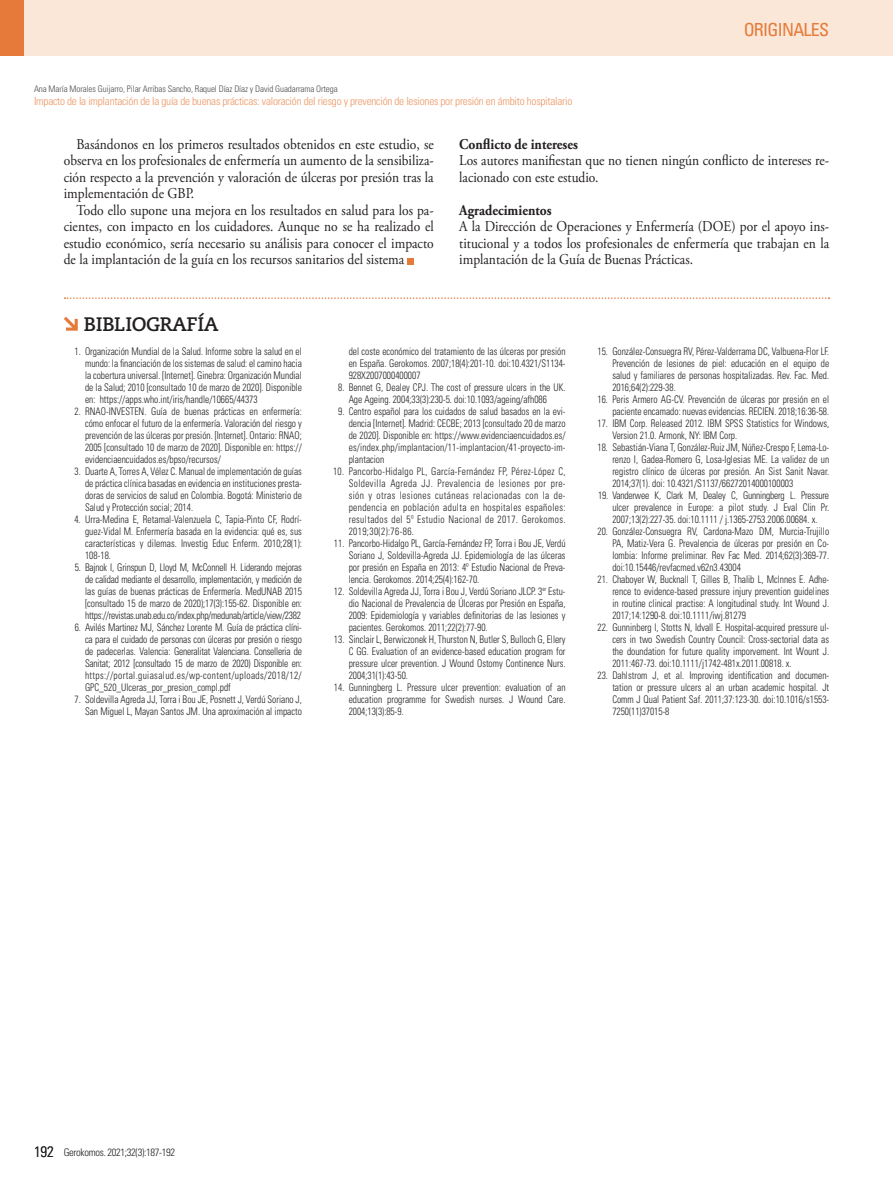
<style>
.page{position:relative;width:893px;height:1191px;background:#fff}
.page>*{position:absolute;margin:0;border:0;box-sizing:border-box;transform-origin:0 0}
.GAL_-_Cat_A{font:700 19.5px "Caecilia LT Std";letter-spacing:-.02em;color:#231f20}
.t1{font:condensed 18px "Univers LT Std";letter-spacing:-.04em;color:#e57a3a}
.GAL_-_Galerada{font:15px/16.5px "Adobe Garamond Pro";color:#231f20;text-align:justify;scale:.9 1}
.GAL_-_Galerada_Prime{font:15px/16.5px "Adobe Garamond Pro";color:#231f20;scale:.9 1}
.GAL_-_Galerada_Prime-2{font:700 15px "Adobe Garamond Pro";color:#231f20;scale:.9 1}
.CAB_-_Titulo{font:300 condensed 11.25px "Univers LT Std";letter-spacing:-.02em;color:#ec9764}
.t2{font:300 condensed 10.5px/12px "Univers LT Std";color:#231f20;text-align:justify;scale:.9 1}
.t3{font:300 condensed 10.5px "Univers LT Std";letter-spacing:-.03em;color:#231f20}
.CAB_-__Autores{font:300 condensed 9px "Univers LT Std";letter-spacing:-.01em;color:#4b4c4d}
.s1{font-size:15px}
</style>
<div class="page">
<div style="left:0;top:0;width:893px;height:55px;background:#fbe7d8"></div>
<div style="left:0;top:0;width:24px;height:55px;background:#e57a3a"></div>
<svg style="left:408px;top:258px;width:6px;height:6px"></svg>
<svg style="left:64px;top:317px;width:14px;height:14px"></svg>
<svg style="left:65px;top:297px;width:764px;height:2px"></svg>
<p class="CAB_-__Autores" style="left:34px;top:83px;width:305px">Ana María Morales Guijarro, Pilar Arribas Sancho, Raquel Díaz Díaz y David Guadarrama Ortega</p>
<p class="CAB_-_Titulo" style="left:34px;top:94px;width:540px">Impacto de la implantación de la guía de buenas prácticas: valoración del riesgo y prevención de lesiones por presión en ámbito hospitalario</p>
<h2 class="t1" style="left:744px;top:18px;width:87px">ORIGINALES</h2>
<p class="GAL_-_Galerada" style="left:64px;top:136px;width:413px;text-indent:13px">Basándonos en los primeros resultados obtenidos en este estudio, se observa en los profesionales de enfermería un aumento de la sensibiliza&shy;ción respecto a la prevención y valoración de úlceras por presión tras la implementación de GBP.</p>
<p class="GAL_-_Galerada" style="left:64px;top:202px;width:413px;text-indent:13px">Todo ello supone una mejora en los resultados en salud para los pa&shy;cientes, con impacto en los cuidadores. Aunque no se ha realizado el estudio económico, sería necesario su análisis para conocer el impacto de la implantación de la guía en los recursos sanitarios del sistema</p>
<p class="GAL_-_Cat_A" style="left:84px;top:312px;width:136px">BIBLIOGRAFÍA</p>
<p class="GAL_-_Galerada_Prime-2" style="left:459px;top:135px;width:133px">Conflicto de intereses</p>
<p class="GAL_-_Galerada_Prime" style="left:459px;top:153px;width:413px">Los autores manifiestan que no tienen ningún conflicto de intereses re&shy;lacionado con este estudio.</p>
<p class="GAL_-_Galerada_Prime-2" style="left:459px;top:201px;width:104px">Agradecimientos</p>
<p class="GAL_-_Galerada_Prime" style="left:459px;top:219px;width:413px;text-align:justify">A la Dirección de Operaciones y Enfermería (DOE) por el apoyo ins&shy;titucional y a todos los profesionales de enfermería que trabajan en la implantación de la Guía de Buenas Prácticas.</p>
<p class="t2" style="left:85px;top:345px;width:242px;text-indent:-11px">1. Organización Mundial de la Salud. Informe sobre la salud en el mundo: la financiación de los sistemas de salud: el camino hacia la cobertura universal. [Internet]. Ginebra: Organización Mundial de la Salud; 2010 [consultado 10 de marzo de 2020]. Disponible en: https://apps.who.int/iris/handle/10665/44373</p>
<p class="t2" style="left:85px;top:405px;width:242px;text-indent:-11px">2. RNAO-INVESTEN. Guía de buenas prácticas en enfermería: cómo enfocar el futuro de la enfermería. Valoración del riesgo y prevención de las úlceras por presión. [Internet]. Ontario: RNAO; 2005 [consultado 10 de marzo de 2020]. Disponible en: https:// evidenciaencuidados.es/bpso/recursos/</p>
<p class="t2" style="left:85px;top:465px;width:242px;text-indent:-11px">3. Duarte A, Torres A, Vélez C. Manual de implementación de guías de práctica clínica basadas en evidencia en instituciones presta&shy;doras de servicios de salud en Colombia. Bogotá: Ministerio de Salud y Protección social; 2014.</p>
<p class="t2" style="left:85px;top:513px;width:242px;text-indent:-11px">4. Urra-Medina E, Retamal-Valenzuela C, Tapia-Pinto CF, Rodrí&shy;guez-Vidal M. Enfermería basada en la evidencia: qué es, sus características y dilemas. Investig Educ Enferm. 2010;28(1):<br>108-18.</p>
<p class="t2" style="left:85px;top:561px;width:242px;text-indent:-10px">5. Bajnok I, Grinspun D, Lloyd M, McConnell H. Liderando mejoras de calidad mediante el desarrollo, implementación, y medición de las guías de buenas prácticas de Enfermería. MedUNAB 2015 [consultado 15 de marzo de 2020);17(3):155-62. Disponible en: https://revistas.unab.edu.co/index.php/medunab/article/view/2382</p>
<p class="t2" style="left:85px;top:621px;width:242px;text-indent:-10px">6. Avilés Martinez MJ, Sánchez Lorente M. Guía de práctica clíni&shy;ca para el cuidado de personas con úlceras por presión o riesgo de padecerlas. Valencia: Generalitat Valenciana. Conselleria de Sanitat; 2012 [consultado 15 de marzo de 2020) Disponible en: https://portal.guiasalud.es/wp-content/uploads/2018/12/ GPC_520_Ulceras_por_presion_compl.pdf</p>
<p class="t2" style="left:74px;top:693px;width:254px;text-align:right">7. Soldevilla Agreda JJ, Torra i Bou JE, Posnett J, Verdú Soriano J,<br>San Miguel L, Mayan Santos JM. Una aproximación al impacto</p>
<p class="t2" style="left:349px;top:345px;width:242px">del coste económico del tratamiento de las úlceras por presión en España. Gerokomos. 2007;18(4):201-10. doi:10.4321/S1134- 928X2007000400007</p>
<p class="t2" style="left:349px;top:381px;width:242px;text-indent:-11px">8. Bennet G, Dealey CPJ. The cost of pressure ulcers in the UK.<br>Age Ageing. 2004;33(3):230-5. doi:10.1093/ageing/afh086</p>
<p class="t2" style="left:349px;top:405px;width:242px;text-indent:-11px">9. Centro español para los cuidados de salud basados en la evi&shy;dencia [Internet]. Madrid: CECBE; 2013 [consultado 20 de marzo de 2020]. Disponible en: https://www.evidenciaencuidados.es/ es/index.php/implantacion/11-implantacion/41-proyecto-im&shy;plantacion</p>
<p class="t2" style="left:349px;top:465px;width:242px;text-indent:-16px">10. Pancorbo-Hidalgo PL, García-Fernández FP, Pérez-López C, Soldevilla Agreda JJ. Prevalencia de lesiones por pre&shy;sión y otras lesiones cutáneas relacionadas con la de&shy;pendencia en población adulta en hospitales españoles: resultados del 5º Estudio Nacional de 2017. Gerokomos.<br>2019;30(2):76-86.</p>
<p class="t2" style="left:349px;top:537px;width:242px;text-indent:-15px">11. Pancorbo-Hidalgo PL, García-Fernández FP, Torra i Bou JE, Verdú Soriano J, Soldevilla-Agreda JJ. Epidemiología de las úlceras por presión en España en 2013: 4º Estudio Nacional de Preva&shy;lencia. Gerokomos. 2014;25(4):162-70.</p>
<p class="t2" style="left:349px;top:585px;width:242px;text-indent:-15px">12. Soldevilla Agreda JJ, Torra i Bou J, Verdú Soriano JLCP. 3<sup>er</sup> Estu&shy;dio Nacional de Prevalencia de Úlceras por Presión en España, 2009: Epidemiología y variables definitorias de las lesiones y pacientes. Gerokomos. 2011;22(2):77-90.</p>
<p class="t2" style="left:349px;top:633px;width:242px;text-indent:-15px">13. Sinclair L, Berwiczonek H, Thurston N, Butler S, Bulloch G, Ellery C GG. Evaluation of an evidence-based education program for pressure ulcer prevention. J Wound Ostomy Continence Nurs.<br>2004;31(1):43-50.</p>
<p class="t2" style="left:349px;top:681px;width:242px;text-indent:-15px">14. Gunningberg L. Pressure ulcer prevention: evaluation of an education programme for Swedish nurses. J Wound Care.<br>2004;13(3):85-9.</p>
<p class="t2" style="left:612px;top:345px;width:242px;text-indent:-15px">15. González-Consuegra RV, Pérez-Valderrama DC, Valbuena-Flor LF.<br>Prevención de lesiones de piel: educación en el equipo de salud y familiares de personas hospitalizadas. Rev. Fac. Med.<br>2016;64(2):229-38.</p>
<p class="t2" style="left:598px;top:393px;width:259px;text-align:right">16. Peris Armero AG-CV. Prevención de úlceras por presión en el paciente encamado: nuevas evidencias. RECIEN. 2018;16:36-58.</p>
<p class="t2" style="left:612px;top:417px;width:242px;text-indent:-15px">17. IBM Corp. Released 2012. IBM SPSS Statistics for Windows,<br>Version 21.0. Armonk, NY: IBM Corp.</p>
<p class="t2" style="left:612px;top:441px;width:242px;text-indent:-15px">18. Sebastián-Viana T, González-Ruiz JM, Núñez-Crespo F, Lema-Lo&shy;renzo I, Gadea-Romero G, Losa-Iglesias ME. La validez de un registro clínico de úlceras por presión. An Sist Sanit Navar.<br>2014;37(1). doi: 10.4321/S1137/66272014000100003</p>
<p class="t2" style="left:612px;top:489px;width:242px;text-indent:-14px">19. Vanderwee K, Clark M, Dealey C, Gunningberg L. Pressure ulcer prevalence in Europe: a pilot study. J Eval Clin Pr.<br>2007;13(2):227-35. doi:10.1111 / j.1365-2753.2006.00684. x.</p>
<p class="t2" style="left:612px;top:525px;width:242px;text-indent:-15px">20. González-Consuegra RV, Cardona-Mazo DM, Murcia-Trujillo PA, Matiz-Vera G. Prevalencia de úlceras por presión en Co&shy;lombia: Informe preliminar. Rev Fac Med. 2014;62(3):369-77. doi:10.15446/revfacmed.v62n3.43004</p>
<p class="t2" style="left:612px;top:573px;width:242px;text-indent:-15px">21. Chaboyer W, Bucknall T, Gilles B, Thalib L, Mclnnes E. Adhe&shy;rence to evidence-based pressure injury prevention guidelines in routine clinical practise: A longitudinal study. Int Wound J.<br>2017;14:1290-8. doi:10.1111/iwj.81279</p>
<p class="t2" style="left:612px;top:621px;width:242px;text-indent:-15px">22. Gunninberg l, Stotts N, Idvall E. Hospital-acquired pressure ul&shy;cers in two Swedish Country Council: Cross-sectorial data as the doundation for future quality imporvement. Int Wount J.<br>2011:467-73. doi:10.1111/j1742-481x.2011.00818. x.</p>
<p class="t2" style="left:612px;top:669px;width:242px;text-indent:-15px">23. Dahlstrom J, et al. Improving identification and documen&shy;tation or pressure ulcers al an urban academic hospital. Jt Comm J Qual Patient Saf. 2011;37:123-30. doi:10.1016/s1553- 7250(11)37015-8</p>
<p class="t3" style="left:34px;top:1145px;width:143px"><span class="s1">192</span> Gerokomos. 2021;32(3):187-192</p>
</div>
